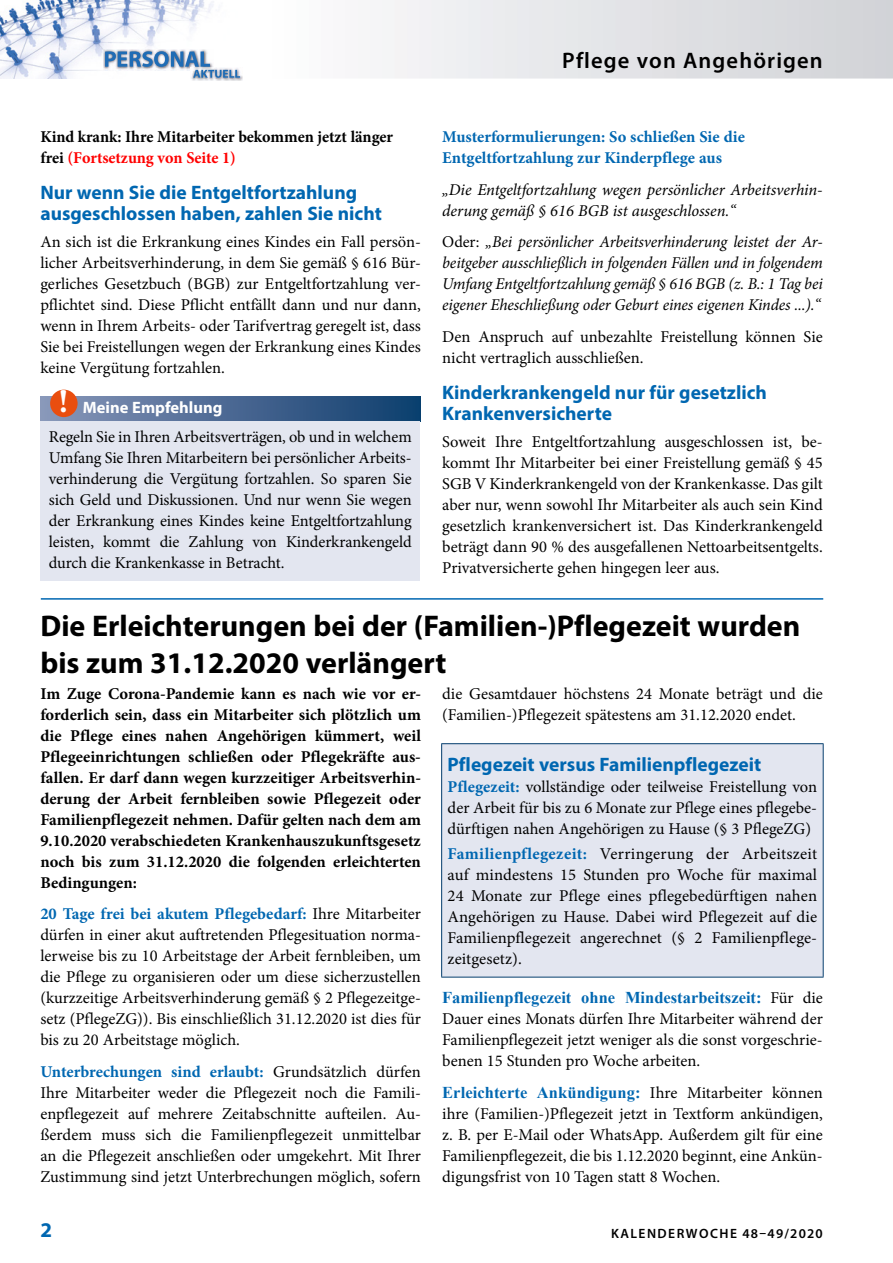
<style>
.page{position:relative;width:893px;height:1263px;background:#fff}
.page>*{position:absolute;margin:0;border:0;box-sizing:border-box;transform-origin:0 0}
.t1{font:700 33px "Minion Pro";color:#fff}
.t2{font:700 30px/37.5px "Myriad Pro";color:#000}
.t3{font:600 22.5px "Myriad Pro";letter-spacing:.05em;color:#000}
.t4{font:700 21px "Myriad Pro";color:#0067b1}
.t5{font:700 19.5px/21px "Myriad Pro";color:#0067b1}
.t6{font:16.5px/21px "Minion Pro";color:#000;text-align:justify}
.t7{font:700 16.5px/21px "Minion Pro";letter-spacing:-.005em;color:#000;text-align:justify}
.t8{font:italic 16.5px/21px "Minion Pro";letter-spacing:-.01em;color:#000}
.t9{font:700 16.5px "Times New Roman";color:#0067b1}
.t10{font:700 16.5px/21px "Minion Pro";color:#0067b1}
.t11{font:700 16.5px "Myriad Pro";color:#fff}
.t12{font:600 13.5px "Myriad Pro";letter-spacing:.11em;color:#000}
.s1{color:#f00}
.s2{font-style:normal}
.s3{font-weight:700;color:#0067b1}
.s4{font-family:"Minion Pro";font-weight:400;color:#000}
</style>
<div class="page">
<img style="left:0;top:0;width:214px;height:78px">
<img style="left:103px;top:49px;width:110px;height:21px">
<img style="left:191px;top:75px;width:52px;height:6px">
<svg style="left:105px;top:51px;width:135px;height:27px"></svg>
<hr style="left:41px;top:598px;width:782px;height:2px;background:#0067b1">
<div style="left:442px;top:744px;width:381px;height:233px;background:#e3e6f0"></div>
<hr style="left:441px;top:743px;width:383px;height:1px;background:#063f6e">
<hr style="left:441px;top:744px;width:1px;height:233px;background:#063f6e">
<hr style="left:823px;top:744px;width:1px;height:233px;background:#063f6e">
<hr style="left:441px;top:977px;width:383px;height:1px;background:#063f6e">
<div style="left:40px;top:396px;width:380px;height:25px;background:linear-gradient(to right,#8a96b8,#0c3d6e)"></div>
<div style="left:40px;top:421px;width:380px;height:160px;background:#e3e6f0"></div>
<div style="left:50px;top:390px;width:28px;height:27px;background:#e94e0f;border-radius:50%"></div>
<h3 class="t3" style="left:562px;top:46px;width:262px">Pflege von Angehörigen</h3>
<p class="t7" style="left:40px;top:126px;width:354px">Kind krank: Ihre Mitarbeiter bekommen jetzt länger frei <span class="s1">(Fortsetzung von Seite 1)</span></p>
<p class="t5" style="left:40px;top:181px;width:343px">Nur wenn Sie die Entgeltfortzahlung ausgeschlossen haben, zahlen Sie nicht</p>
<p class="t6" style="left:40px;top:231px;width:382px">An sich ist die Erkrankung eines Kindes ein Fall persön&shy;licher Arbeitsverhinderung, in dem Sie gemäß § 616 Bür&shy;gerliches Gesetzbuch (BGB) zur Entgeltfortzahlung ver&shy;pflichtet sind. Diese Pflicht entfällt dann und nur dann, wenn in Ihrem Arbeits- oder Tarifvertrag geregelt ist, dass Sie bei Freistellungen wegen der Erkrankung eines Kindes keine Vergütung fortzahlen.</p>
<p class="t11" style="left:83px;top:396px;width:141px">Meine Empfehlung</p>
<p class="t6" style="left:49px;top:426px;width:364px">Regeln Sie in Ihren Arbeitsverträgen, ob und in welchem Umfang Sie Ihren Mitarbeitern bei persönlicher Arbeits&shy;verhinderung die Vergütung fortzahlen. So sparen Sie sich Geld und Diskussionen. Und nur wenn Sie wegen der Erkrankung eines Kindes keine Entgeltfortzahlung leisten, kommt die Zahlung von Kinderkrankengeld durch die Krankenkasse in Betracht.</p>
<h1 class="t1" style="left:59px;top:378px;width:11px">!</h1>
<p class="t10" style="left:442px;top:126px;width:304px">Musterformulierungen: So schließen Sie die<br>Entgeltfortzahlung zur Kinderpflege aus</p>
<p class="t8" style="left:442px;top:179px;width:382px">„Die Entgeltfortzahlung wegen persönlicher Arbeitsverhin&shy;derung gemäß § 616 BGB ist ausgeschlossen.“</p>
<p class="t8" style="left:442px;top:231px;width:382px;text-align:justify"><span class="s2">Oder:</span> „Bei persönlicher Arbeitsverhinderung leistet der Ar&shy;beitgeber ausschließlich in folgenden Fällen und in folgendem Umfang Entgeltfortzahlung gemäß § 616 BGB (z. B.: 1 Tag bei eigener Eheschließung oder Geburt eines eigenen Kindes ...).“</p>
<p class="t6" style="left:442px;top:326px;width:382px">Den Anspruch auf unbezahlte Freistellung können Sie nicht vertraglich ausschließen.</p>
<p class="t5" style="left:442px;top:381px;width:326px">Kinderkrankengeld nur für gesetzlich<br>Krankenversicherte</p>
<p class="t6" style="left:442px;top:431px;width:382px">Soweit Ihre Entgeltfortzahlung ausgeschlossen ist, be&shy;kommt Ihr Mitarbeiter bei einer Freistellung gemäß § 45<br>SGB V Kinderkrankengeld von der Krankenkasse. Das gilt aber nur, wenn sowohl Ihr Mitarbeiter als auch sein Kind gesetzlich krankenversichert ist. Das Kinderkrankengeld beträgt dann 90 % des ausgefallenen Nettoarbeitsentgelts.<br>Privatversicherte gehen hingegen leer aus.</p>
<h2 class="t2" style="left:40px;top:606px;width:761px">Die Erleichterungen bei der (Familien-)Pflegezeit wurden bis zum 31.12.2020 verlängert</h2>
<p class="t7" style="left:40px;top:683px;width:382px">Im Zuge Corona-Pandemie kann es nach wie vor er&shy;forderlich sein, dass ein Mitarbeiter sich plötzlich um die Pflege eines nahen Angehörigen kümmert, weil Pflegeeinrichtungen schließen oder Pflegekräfte aus&shy;fallen. Er darf dann wegen kurzzeitiger Arbeitsverhin&shy;derung der Arbeit fernbleiben sowie Pflegezeit oder Familienpflegezeit nehmen. Dafür gelten nach dem am 9.10.2020 verabschiedeten Krankenhauszukunftsgesetz noch bis zum 31.12.2020 die folgenden erleichterten Bedingungen:</p>
<p class="t6" style="left:40px;top:904px;width:382px"><span class="s3">20 Tage frei bei akutem Pflegebedarf:</span> Ihre Mitarbeiter dürfen in einer akut auftretenden Pflegesituation norma&shy;lerweise bis zu 10 Arbeitstage der Arbeit fernbleiben, um die Pflege zu organisieren oder um diese sicherzustellen (kurzzeitige Arbeitsverhinderung gemäß § 2 Pflegezeitge&shy;setz (PflegeZG)). Bis einschließlich 31.12.2020 ist dies für bis zu 20 Arbeitstage möglich.</p>
<p class="t6" style="left:40px;top:1061px;width:382px"><span class="s3">Unterbrechungen sind erlaubt:</span> Grundsätzlich dürfen Ihre Mitarbeiter weder die Pflegezeit noch die Famili&shy;enpflegezeit auf mehrere Zeitabschnitte aufteilen. Au&shy;ßerdem muss sich die Familienpflegezeit unmittelbar an die Pflegezeit anschließen oder umgekehrt. Mit Ihrer Zustimmung sind jetzt Unterbrechungen möglich, sofern</p>
<p class="t6" style="left:442px;top:683px;width:382px">die Gesamtdauer höchstens 24 Monate beträgt und die (Familien-)Pflegezeit spätestens am 31.12.2020 endet.</p>
<p class="t5" style="left:448px;top:754px;width:315px">Pflegezeit versus Familienpflegezeit</p>
<p class="t6" style="left:448px;top:776px;width:371px"><span class="s3">Pflegezeit:</span> vollständige oder teilweise Freistellung von der Arbeit für bis zu 6 Monate zur Pflege eines pflegebe&shy;dürftigen nahen Angehörigen zu Hause (§ 3 PflegeZG)</p>
<p class="t6" style="left:448px;top:844px;width:371px"><span class="s3">Familienpflegezeit:</span> Verringerung der Arbeitszeit auf mindestens 15 Stunden pro Woche für maximal 24 Monate zur Pflege eines pflegebedürftigen nahen Angehörigen zu Hause. Dabei wird Pflegezeit auf die Familienpflegezeit angerechnet (§ 2 Familienpflege&shy;zeitgesetz).</p>
<p class="t9" style="left:442px;top:986px;width:382px">Familienpflegezeit ohne Mindestarbeitszeit: <span class="s4">Für die</span></p>
<p class="t6" style="left:442px;top:1009px;width:382px">Dauer eines Monats dürfen Ihre Mitarbeiter während der Familienpflegezeit jetzt weniger als die sonst vorgeschrie&shy;benen 15 Stunden pro Woche arbeiten.</p>
<p class="t9" style="left:442px;top:1081px;width:382px">Erleichterte Ankündigung: <span class="s4">Ihre Mitarbeiter können</span></p>
<p class="t6" style="left:442px;top:1103px;width:382px">ihre (Familien-)Pflegezeit jetzt in Textform ankündigen, z. B. per E-Mail oder WhatsApp. Außerdem gilt für eine Familienpflegezeit, die bis 1.12.2020 beginnt, eine Ankün&shy;digungsfrist von 10 Tagen statt 8 Wochen.</p>
<p class="t4" style="left:40px;top:1216px;width:13px">2</p>
<p class="t12" style="left:611px;top:1224px;width:213px">KALENDERWOCHE 48–49/2020</p>
</div>
